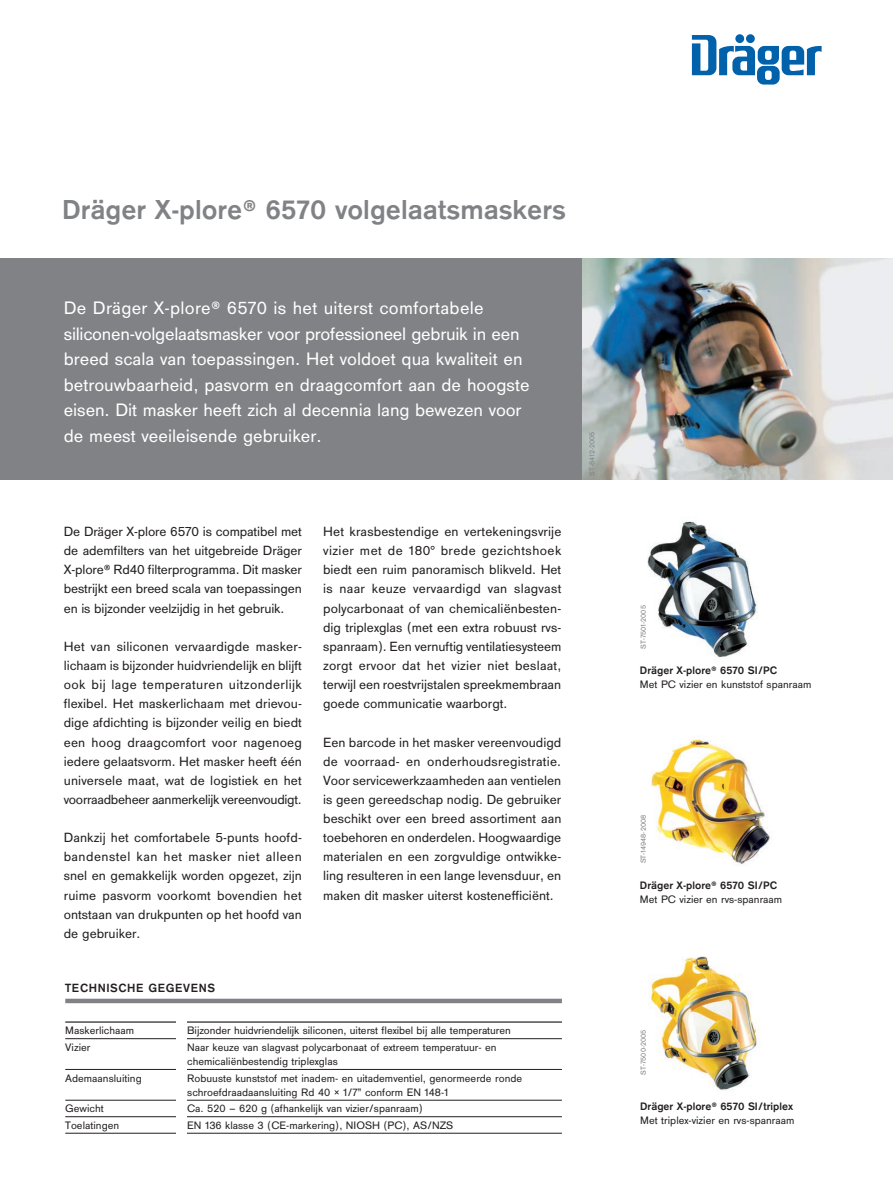
<style>
.page{position:relative;width:893px;height:1191px;background:#fff}
.page>*{position:absolute;margin:0;border:0;box-sizing:border-box;transform-origin:0 0}
.Headline_-_19_22_-_g{font:700 28.5px "Draeger Sans";color:#808285}
.Einlesetext_12_5_auf{font:18.75px/25.5px "Draeger Sans";color:#fff}
.Fließ_Sans_Blocksatz{font:13.8px/19.2px "Draeger Sans";color:#231f20;text-align:justify}
.Tabelle_Headline{font:700 12.3px "Draeger Sans";letter-spacing:.05em;color:#231f20}
.Tabelle-Fließtext_op{font:11.25px "Draeger Sans";color:#231f20}
.BU_7_5__auf_9_5{font:11.25px "Draeger Sans";color:#231f20}
.BU_7_5__auf_9_5-2{font:700 11.25px "Draeger Sans";color:#231f20}
.bildbeschreibung{font:7.5px "Draeger Sans";color:#808285}
</style>
<div class="page">
<svg style="left:692px;top:35px;width:130px;height:50px"></svg>
<div style="left:735px;top:34px;width:9px;height:9px;background:#0161aa;border-radius:50%"></div>
<div style="left:746px;top:34px;width:9px;height:9px;background:#0161aa;border-radius:50%"></div>
<div style="left:0;top:258px;width:593px;height:221px;background:#808285"></div>
<img style="left:583px;top:258px;width:310px;height:221px">
<img style="left:647px;top:521px;width:110px;height:136px">
<img style="left:651px;top:738px;width:119px;height:127px">
<img style="left:650px;top:956px;width:110px;height:134px">
<div style="left:65px;top:998px;width:497px;height:5px;background:#808285"></div>
<hr style="left:65px;top:1021px;width:497px;height:1px;background:#231f20">
<hr style="left:65px;top:1038px;width:497px;height:1px;background:#231f20">
<hr style="left:65px;top:1069px;width:497px;height:1px;background:#231f20">
<hr style="left:65px;top:1099px;width:497px;height:1px;background:#231f20">
<hr style="left:65px;top:1116px;width:497px;height:1px;background:#231f20">
<hr style="left:65px;top:1132px;width:497px;height:1px;background:#231f20">
<div style="left:176px;top:1018px;width:11px;height:118px;background:#fff"></div>
<p class="Headline_-_19_22_-_g" style="left:62px;top:190px;width:505px">Dräger X-plore® 6570 volgelaatsmaskers</p>
<p class="Einlesetext_12_5_auf" style="left:64px;top:294px;width:467px">De Dräger X-plore® 6570 is het uiterst comfortabele siliconen-volgelaatsmasker voor professioneel gebruik in een breed scala van toepassingen. Het voldoet qua kwaliteit en betrouwbaarheid, pasvorm en draagcomfort aan de hoogste eisen. Dit masker heeft zich al decennia lang bewezen voor de meest veeileisende gebruiker.</p>
<p class="Fließ_Sans_Blocksatz" style="left:64px;top:521px;width:240px">De Dräger X-plore 6570 is compatibel met de ademfilters van het uitgebreide Dräger X-plore® Rd40 filterprogramma. Dit masker bestrijkt een breed scala van toepassingen en is bijzonder veelzijdig in het gebruik.</p>
<p class="Fließ_Sans_Blocksatz" style="left:64px;top:636px;width:240px">Het van siliconen vervaardigde masker&shy;lichaam is bijzonder huidvriendelijk en blijft ook bij lage temperaturen uitzonderlijk flexibel. Het maskerlichaam met drievou&shy;dige afdichting is bijzonder veilig en biedt een hoog draagcomfort voor nagenoeg iedere gelaatsvorm. Het masker heeft één universele maat, wat de logistiek en het voorraadbeheer aanmerkelijk vereenvoudigt.</p>
<p class="Fließ_Sans_Blocksatz" style="left:64px;top:827px;width:240px">Dankzij het comfortabele 5-punts hoofd&shy;bandenstel kan het masker niet alleen snel en gemakkelijk worden opgezet, zijn ruime pasvorm voorkomt bovendien het ontstaan van drukpunten op het hoofd van de gebruiker.</p>
<p class="Fließ_Sans_Blocksatz" style="left:323px;top:521px;width:240px">Het krasbestendige en vertekeningsvrije vizier met de 180° brede gezichtshoek biedt een ruim panoramisch blikveld. Het is naar keuze vervaardigd van slagvast polycarbonaat of van chemicaliënbesten&shy;dig triplexglas (met een extra robuust rvs&shy;spanraam). Een vernuftig ventilatiesysteem zorgt ervoor dat het vizier niet beslaat, terwijl een roestvrijstalen spreekmembraan goede communicatie waarborgt.</p>
<p class="Fließ_Sans_Blocksatz" style="left:323px;top:731px;width:240px">Een barcode in het masker vereenvoudigd de voorraad- en onderhoudsregistratie.<br>Voor servicewerkzaamheden aan ventielen is geen gereedschap nodig. De gebruiker beschikt over een breed assortiment aan toebehoren en onderdelen. Hoogwaardige materialen en een zorgvuldige ontwikke&shy;ling resulteren in een lange levensduur, en maken dit masker uiterst kostenefficiënt.</p>
<p class="Tabelle_Headline" style="left:65px;top:980px;width:151px">TECHNISCHE GEGEVENS</p>
<p class="Tabelle-Fließtext_op" style="left:65px;top:1022px;width:70px">Maskerlichaam</p>
<p class="Tabelle-Fließtext_op" style="left:187px;top:1022px;width:325px">Bijzonder huidvriendelijk siliconen, uiterst flexibel bij alle temperaturen</p>
<p class="Tabelle-Fließtext_op" style="left:65px;top:1039px;width:27px">Vizier</p>
<p class="Tabelle-Fließtext_op" style="left:187px;top:1039px;width:311px">Naar keuze van slagvast polycarbonaat of extreem temperatuur- en</p>
<p class="Tabelle-Fließtext_op" style="left:187px;top:1053px;width:152px">chemicaliënbestendig triplexglas</p>
<p class="Tabelle-Fließtext_op" style="left:65px;top:1070px;width:78px">Ademaansluiting</p>
<p class="Tabelle-Fließtext_op" style="left:187px;top:1070px;width:336px">Robuuste kunststof met inadem- en uitademventiel, genormeerde ronde</p>
<p class="Tabelle-Fließtext_op" style="left:187px;top:1084px;width:263px">schroefdraadaansluiting Rd 40 × 1/7” conform EN 148-1</p>
<p class="Tabelle-Fließtext_op" style="left:65px;top:1100px;width:40px">Gewicht</p>
<p class="Tabelle-Fließtext_op" style="left:187px;top:1100px;width:237px">Ca. 520 – 620 g (afhankelijk van vizier/spanraam)</p>
<p class="Tabelle-Fließtext_op" style="left:65px;top:1117px;width:55px">Toelatingen</p>
<p class="Tabelle-Fließtext_op" style="left:187px;top:1117px;width:268px">EN 136 klasse 3 (CE-markering), NIOSH (PC), AS/NZS</p>
<p class="bildbeschreibung" style="left:587px;top:475px;width:46px;rotate:-90deg">ST-8412-2005</p>
<p class="bildbeschreibung" style="left:638px;top:649px;width:45px;rotate:-90deg">ST-7501-2005</p>
<p class="BU_7_5__auf_9_5-2" style="left:640px;top:663px;width:139px">Dräger X-plore® 6570 SI/PC</p>
<p class="BU_7_5__auf_9_5" style="left:640px;top:677px;width:173px">Met PC vizier en kunststof spanraam</p>
<p class="bildbeschreibung" style="left:638px;top:863px;width:50px;rotate:-90deg">ST-14948-2008</p>
<p class="BU_7_5__auf_9_5-2" style="left:640px;top:877px;width:139px">Dräger X-plore® 6570 SI/PC</p>
<p class="BU_7_5__auf_9_5" style="left:640px;top:891px;width:144px">Met PC vizier en rvs-spanraam</p>
<p class="bildbeschreibung" style="left:638px;top:1074px;width:46px;rotate:-90deg">ST-7500-2005</p>
<p class="BU_7_5__auf_9_5-2" style="left:640px;top:1098px;width:154px">Dräger X-plore® 6570 SI/triplex</p>
<p class="BU_7_5__auf_9_5" style="left:640px;top:1113px;width:156px">Met triplex-vizier en rvs-spanraam</p>
</div>
